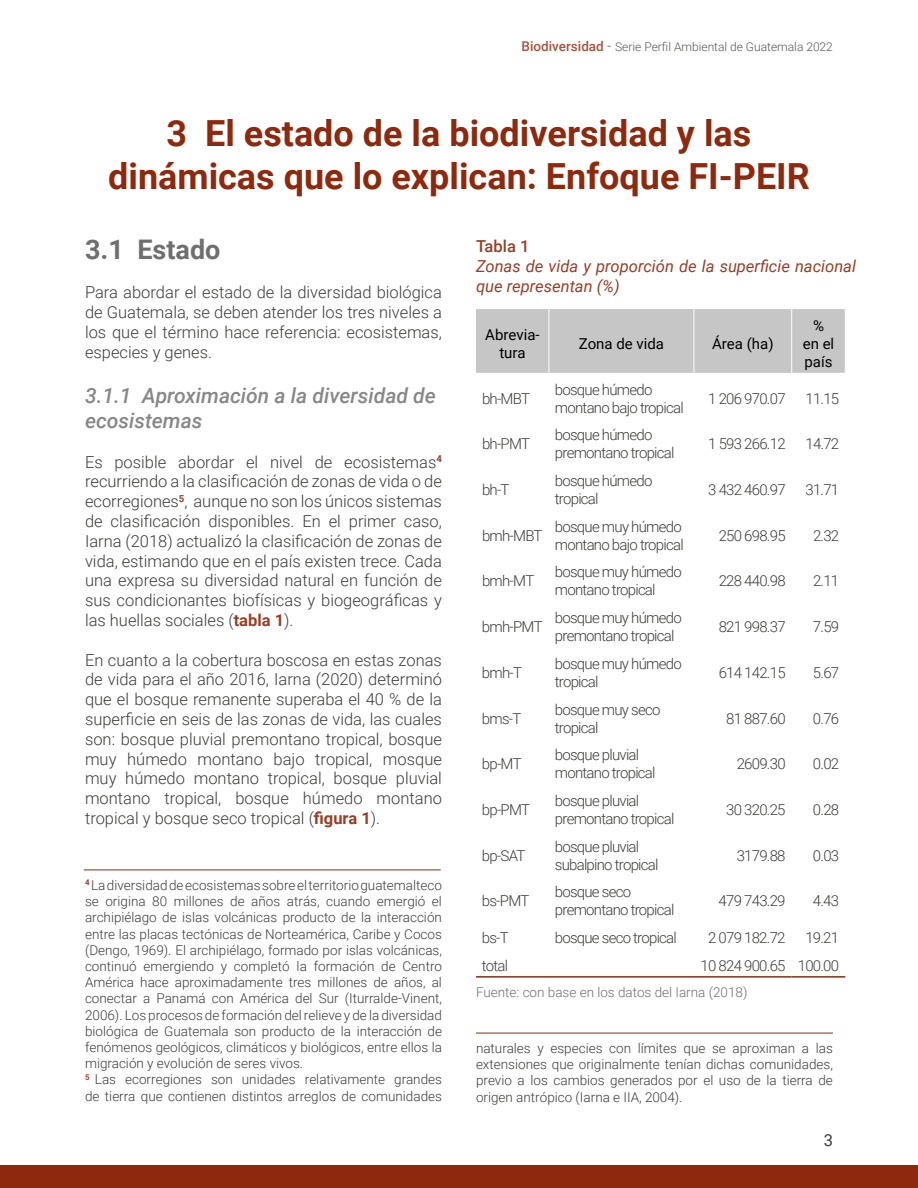
<style>
.page{position:relative;width:918px;height:1188px;background:#fff}
.page>*{position:absolute;margin:0;border:0;box-sizing:border-box;transform-origin:0 0}
.t1{font:700 36px/43.2px "Roboto";color:#8f290e;text-align:center}
.t2{font:700 27px "Roboto";color:#706f6f}
.t3{font:italic 500 21px/25.2px "Roboto";color:#878787}
.t4{font:300 16.5px/19.8px "Roboto";color:#3c3c3b;text-align:justify}
.t5{font:italic 16.5px/19.8px "Roboto";color:#9a3e26}
.t6{font:500 16.5px "Roboto";color:#9a3e26}
.t7{font:16.5px "Roboto";color:#3c3c3b}
.t8{font:300 15px/18px "Roboto";letter-spacing:-.05em;color:#3c3c3b}
.t9{font:15px/18px "Roboto";color:#000;text-align:center}
.t10{font:300 13.5px/16.2px "Roboto";color:#3c3c3b}
.t11{font:300 13.5px "Roboto";color:#706f6f}
.t12{font:300 12px "Roboto";color:#575756}
.s1{font-weight:500;font-size:13.5px;color:#a5543e}
.s2{font-size:15px}
.s3{font-weight:700;color:#9a3e26}
</style>
<div class="page">
<div style="left:0;top:1166px;width:918px;height:22px;background:#8f290e"></div>
<div style="left:476px;top:309px;width:369px;height:64px;background:#c6c6c6"></div>
<hr style="left:549px;top:309px;width:1px;height:64px;background:#fff">
<hr style="left:694px;top:309px;width:1px;height:64px;background:#fff">
<hr style="left:791px;top:309px;width:1px;height:64px;background:#fff">
<hr style="left:476px;top:976px;width:73px;height:2px;background:#8f290e">
<hr style="left:549px;top:976px;width:145px;height:2px;background:#8f290e">
<hr style="left:694px;top:976px;width:98px;height:2px;background:#8f290e">
<hr style="left:792px;top:976px;width:53px;height:2px;background:#8f290e">
<hr style="left:84px;top:870px;width:357px;height:1px;background:#8f290e">
<hr style="left:476px;top:1033px;width:357px;height:1px;background:#8f290e">
<p class="t12" style="left:522px;top:38px;width:313px"><span class="s1">Biodiversidad</span> <span class="s2">-</span> Serie Perfil Ambiental de Guatemala 2022</p>
<h1 class="t1" style="left:108px;top:110px;width:703px">3 El estado de la biodiversidad y las dinámicas que lo explican: Enfoque FI-PEIR</h1>
<h2 class="t2" style="left:85px;top:230px;width:137px">3.1 Estado</h2>
<p class="t4" style="left:85px;top:282px;width:358px">Para abordar el estado de la diversidad biológica de Guatemala, se deben atender los tres niveles a los que el término hace referencia: ecosistemas, especies y genes.</p>
<h3 class="t3" style="left:85px;top:382px;width:352px">3.1.1 Aproximación a la diversidad de ecosistemas</h3>
<p class="t4" style="left:85px;top:451px;width:358px">Es posible abordar el nivel de ecosistemas<sup>4 </sup>recurriendo a la clasificación de zonas de vida o de ecorregiones<sup>5</sup>, aunque no son los únicos sistemas de clasificación disponibles. En el primer caso, Iarna (2018) actualizó la clasificación de zonas de vida, estimando que en el país existen trece. Cada una expresa su diversidad natural en función de sus condicionantes biofísicas y biogeográficas y las huellas sociales (<span class="s3">tabla 1</span>).</p>
<p class="t4" style="left:85px;top:649px;width:358px">En cuanto a la cobertura boscosa en estas zonas de vida para el año 2016, Iarna (2020) determinó que el bosque remanente superaba el 40 % de la superficie en seis de las zonas de vida, las cuales son: bosque pluvial premontano tropical, bosque muy húmedo montano bajo tropical, mosque muy húmedo montano tropical, bosque pluvial montano tropical, bosque húmedo montano tropical y bosque seco tropical (<span class="s3">figura 1</span>).</p>
<p class="t10" style="left:85px;top:877px;width:358px"><sup>4</sup> La diversidad de ecosistemas sobre el territorio guatemalteco se origina 80 millones de años atrás, cuando emergió el archipiélago de islas volcánicas producto de la interacción entre las placas tectónicas de Norteamérica, Caribe y Cocos (Dengo, 1969). El archipiélago, formado por islas volcánicas, continuó emergiendo y completó la formación de Centro América hace aproximadamente tres millones de años, al conectar a Panamá con América del Sur (Iturralde-Vinent, 2006). Los procesos de formación del relieve y de la diversidad biológica de Guatemala son producto de la interacción de fenómenos geológicos, climáticos y biológicos, entre ellos la migración y evolución de seres vivos.<br><sup>5</sup> Las ecorregiones son unidades relativamente grandes de tierra que contienen distintos arreglos de comunidades</p>
<p class="t6" style="left:476px;top:235px;width:55px">Tabla 1</p>
<p class="t5" style="left:476px;top:256px;width:382px">Zonas de vida y proporción de la superficie nacional que representan (%)</p>
<p class="t9" style="left:485px;top:325px;width:56px">Abrevia&shy;tura</p>
<p class="t9" style="left:579px;top:334px;width:87px">Zona de vida</p>
<p class="t9" style="left:712px;top:334px;width:63px">Área (ha)</p>
<p class="t9" style="left:803px;top:316px;width:33px">%<br>en el país</p>
<p class="t8" style="left:482px;top:389px;width:50px">bh-MBT</p>
<p class="t8" style="left:555px;top:380px;width:130px">bosque húmedo montano bajo tropical</p>
<p class="t8" style="left:708px;top:389px;width:79px">1 206 970.07</p>
<p class="t8" style="left:805px;top:389px;width:35px">11.15</p>
<p class="t8" style="left:482px;top:434px;width:50px">bh-PMT</p>
<p class="t8" style="left:555px;top:425px;width:121px">bosque húmedo premontano tropical</p>
<p class="t8" style="left:708px;top:434px;width:79px">1 593 266.12</p>
<p class="t8" style="left:805px;top:434px;width:35px">14.72</p>
<p class="t8" style="left:482px;top:480px;width:29px">bh-T</p>
<p class="t8" style="left:555px;top:471px;width:99px">bosque húmedo tropical</p>
<p class="t8" style="left:708px;top:480px;width:79px">3 432 460.97</p>
<p class="t8" style="left:805px;top:480px;width:35px">31.71</p>
<p class="t8" style="left:482px;top:526px;width:62px">bmh-MBT</p>
<p class="t8" style="left:555px;top:517px;width:130px">bosque muy húmedo montano bajo tropical</p>
<p class="t8" style="left:719px;top:526px;width:68px">250 698.95</p>
<p class="t8" style="left:813px;top:526px;width:28px">2.32</p>
<p class="t8" style="left:482px;top:572px;width:54px">bmh-MT</p>
<p class="t8" style="left:555px;top:563px;width:128px">bosque muy húmedo montano tropical</p>
<p class="t8" style="left:719px;top:572px;width:68px">228 440.98</p>
<p class="t8" style="left:813px;top:572px;width:28px">2.11</p>
<p class="t8" style="left:482px;top:617px;width:62px">bmh-PMT</p>
<p class="t8" style="left:555px;top:608px;width:128px">bosque muy húmedo premontano tropical</p>
<p class="t8" style="left:719px;top:617px;width:68px">821 998.37</p>
<p class="t8" style="left:813px;top:617px;width:28px">7.59</p>
<p class="t8" style="left:482px;top:663px;width:42px">bmh-T</p>
<p class="t8" style="left:555px;top:654px;width:128px">bosque muy húmedo tropical</p>
<p class="t8" style="left:719px;top:663px;width:68px">614 142.15</p>
<p class="t8" style="left:813px;top:663px;width:28px">5.67</p>
<p class="t8" style="left:482px;top:709px;width:41px">bms-T</p>
<p class="t8" style="left:555px;top:700px;width:107px">bosque muy seco tropical</p>
<p class="t8" style="left:726px;top:709px;width:61px">81 887.60</p>
<p class="t8" style="left:813px;top:709px;width:28px">0.76</p>
<p class="t8" style="left:482px;top:754px;width:41px">bp-MT</p>
<p class="t8" style="left:555px;top:745px;width:102px">bosque pluvial montano tropical</p>
<p class="t8" style="left:737px;top:754px;width:50px">2609.30</p>
<p class="t8" style="left:813px;top:754px;width:28px">0.02</p>
<p class="t8" style="left:482px;top:800px;width:50px">bp-PMT</p>
<p class="t8" style="left:555px;top:791px;width:121px">bosque pluvial premontano tropical</p>
<p class="t8" style="left:726px;top:800px;width:61px">30 320.25</p>
<p class="t8" style="left:813px;top:800px;width:28px">0.28</p>
<p class="t8" style="left:482px;top:846px;width:45px">bp-SAT</p>
<p class="t8" style="left:555px;top:837px;width:105px">bosque pluvial subalpino tropical</p>
<p class="t8" style="left:737px;top:846px;width:50px">3179.88</p>
<p class="t8" style="left:813px;top:846px;width:28px">0.03</p>
<p class="t8" style="left:482px;top:892px;width:49px">bs-PMT</p>
<p class="t8" style="left:555px;top:883px;width:121px">bosque seco premontano tropical</p>
<p class="t8" style="left:719px;top:892px;width:68px">479 743.29</p>
<p class="t8" style="left:813px;top:892px;width:28px">4.43</p>
<p class="t8" style="left:482px;top:928px;width:28px">bs-T</p>
<p class="t8" style="left:555px;top:928px;width:124px">bosque seco tropical</p>
<p class="t8" style="left:708px;top:928px;width:79px">2 079 182.72</p>
<p class="t8" style="left:805px;top:928px;width:35px">19.21</p>
<p class="t8" style="left:482px;top:956px;width:28px">total</p>
<p class="t8" style="left:701px;top:956px;width:140px">10 824 900.65 100.00</p>
<p class="t11" style="left:476px;top:983px;width:273px">Fuente: con base en los datos del Iarna (2018)</p>
<p class="t10" style="left:476px;top:1040px;width:358px;text-align:justify">naturales y especies con límites que se aproximan a las extensiones que originalmente tenían dichas comunidades, previo a los cambios generados por el uso de la tierra de origen antrópico (Iarna e IIA, 2004).</p>
<p class="t7" style="left:824px;top:1129px;width:11px">3</p>
</div>
